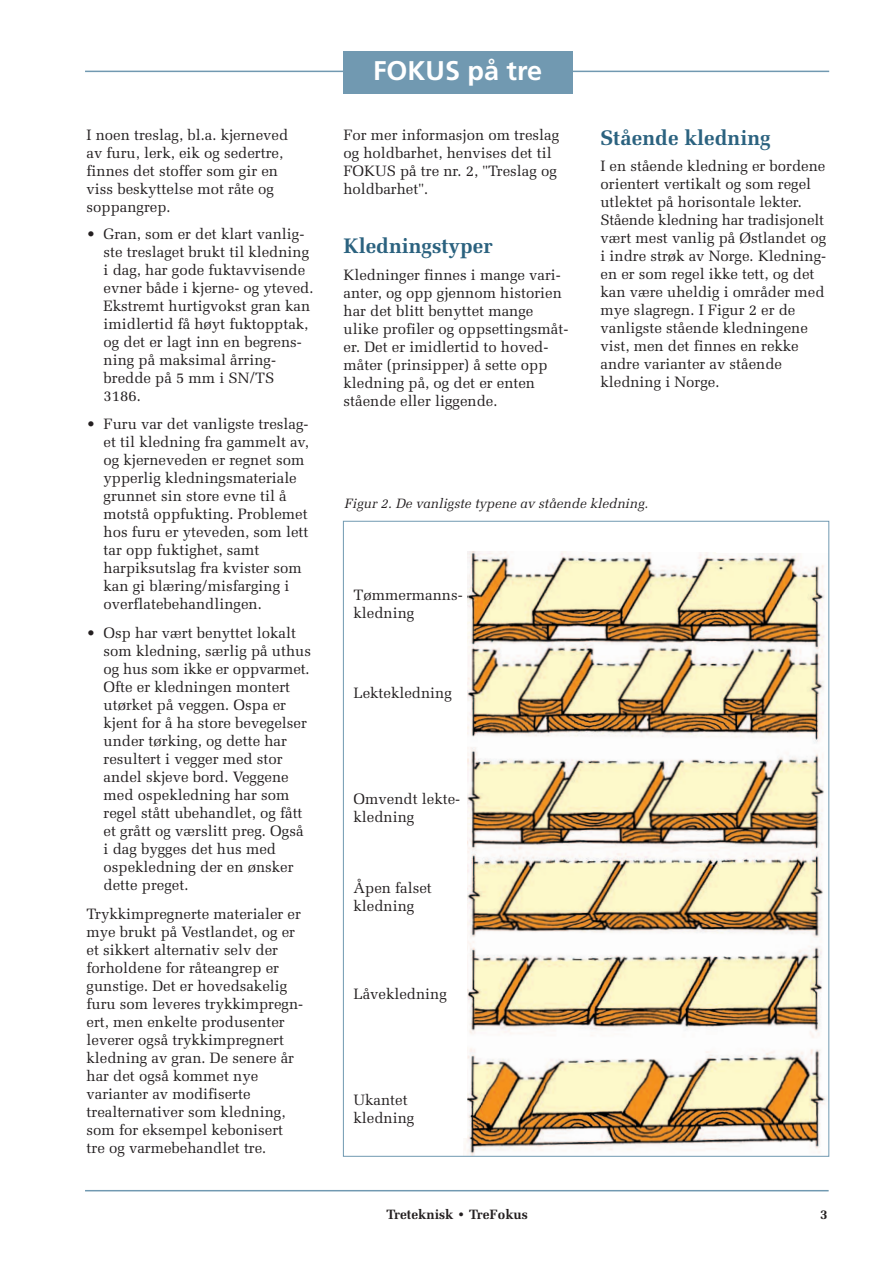
<style>
.page{position:relative;width:893px;height:1263px;background:#fff}
.page>*{position:absolute;margin:0;border:0;box-sizing:border-box;transform-origin:0 0}
.t1{font:700 27px "Frutiger";color:#fff}
.t2{font:700 21px "Melior";color:#2b627f}
.t3{font:15px/18px "Melior";color:#231f20}
.t4{font:italic 13.5px "Melior";color:#231f20}
.t5{font:700 13.5px "Melior";color:#231f20}
</style>
<div class="page">
<hr style="left:85px;top:1190px;width:744px;height:1px;background:#7199b1">
<hr style="left:85px;top:71px;width:744px;height:1px;background:#7199b1">
<img style="left:464px;top:551px;width:362px;height:604px">
<div style="left:352px;top:588px;width:115px;height:550px;background:#fff"></div>
<div style="left:343px;top:51px;width:229px;height:43px;background:#7199b1"></div>
<p class="t3" style="left:87px;top:126px;width:203px">I noen treslag, bl.a. kjerneved av furu, lerk, eik og sedertre, finnes det stoffer som gir en viss beskyttelse mot råte og soppangrep.</p>
<p class="t3" style="left:104px;top:225px;width:211px;text-indent:-17px">• Gran, som er det klart vanlig&shy;ste treslaget brukt til kledning i dag, har gode fuktavvisende evner både i kjerne- og yteved.<br>Ekstremt hurtigvokst gran kan imidlertid få høyt fuktopptak, og det er lagt inn en begrens&shy;ning på maksimal årring&shy;bredde på 5 mm i SN/TS<br>3186.</p>
<p class="t3" style="left:104px;top:415px;width:207px;text-indent:-17px">• Furu var det vanligste treslag&shy;et til kledning fra gammelt av, og kjerneveden er regnet som ypperlig kledningsmateriale grunnet sin store evne til å motstå oppfukting. Problemet hos furu er yteveden, som lett tar opp fuktighet, samt harpiksutslag fra kvister som kan gi blæring/misfarging i overflatebehandlingen.</p>
<p class="t3" style="left:104px;top:624px;width:209px;text-indent:-17px">• Osp har vært benyttet lokalt som kledning, særlig på uthus og hus som ikke er oppvarmet.<br>Ofte er kledningen montert utørket på veggen. Ospa er kjent for å ha store bevegelser under tørking, og dette har resultert i vegger med stor andel skjeve bord. Veggene med ospekledning har som regel stått ubehandlet, og fått et grått og værslitt preg. Også i dag bygges det hus med ospekledning der en ønsker dette preget.</p>
<p class="t3" style="left:87px;top:904px;width:218px">Trykkimpregnerte materialer er mye brukt på Vestlandet, og er et sikkert alternativ selv der forholdene for råteangrep er gunstige. Det er hovedsakelig furu som leveres trykkimpregn&shy;ert, men enkelte produsenter leverer også trykkimpregnert kledning av gran. De senere år har det også kommet nye varianter av modifiserte trealternativer som kledning, som for eksempel kebonisert tre og varmebehandlet tre.</p>
<h1 class="t1" style="left:373px;top:59px;width:171px">FOKUS på tre</h1>
<p class="t3" style="left:343px;top:126px;width:217px">For mer informasjon om treslag og holdbarhet, henvises det til<br>FOKUS på tre nr. 2, "Treslag og holdbarhet".</p>
<h2 class="t2" style="left:343px;top:234px;width:151px">Kledningstyper</h2>
<p class="t3" style="left:343px;top:266px;width:226px">Kledninger finnes i mange vari&shy;anter, og opp gjennom historien har det blitt benyttet mange ulike profiler og oppsettingsmåt&shy;er. Det er imidlertid to hoved&shy;måter (prinsipper) å sette opp kledning på, og det er enten stående eller liggende.</p>
<h2 class="t2" style="left:600px;top:125px;width:172px">Stående kledning</h2>
<p class="t3" style="left:600px;top:157px;width:227px">I en stående kledning er bordene orientert vertikalt og som regel utlektet på horisontale lekter.<br>Stående kledning har tradisjonelt vært mest vanlig på Østlandet og i indre strøk av Norge. Kledning&shy;en er som regel ikke tett, og det kan være uheldig i områder med mye slagregn. I Figur 2 er de vanligste stående kledningene vist, men det finnes en rekke andre varianter av stående kledning i Norge.</p>
<p class="t4" style="left:344px;top:496px;width:305px">Figur 2. De vanligste typene av stående kledning.</p>
<p class="t3" style="left:354px;top:586px;width:111px">Tømmermanns&shy;kledning</p>
<p class="t3" style="left:354px;top:684px;width:100px">Lektekledning</p>
<p class="t3" style="left:354px;top:790px;width:108px">Omvendt lekte&shy;kledning</p>
<p class="t3" style="left:354px;top:879px;width:80px">Åpen falset kledning</p>
<p class="t3" style="left:354px;top:985px;width:95px">Låvekledning</p>
<p class="t3" style="left:354px;top:1091px;width:62px">Ukantet kledning</p>
<p class="t5" style="left:386px;top:1207px;width:143px">Treteknisk • TreFokus</p>
<p class="t5" style="left:820px;top:1207px;width:9px">3</p>
</div>
